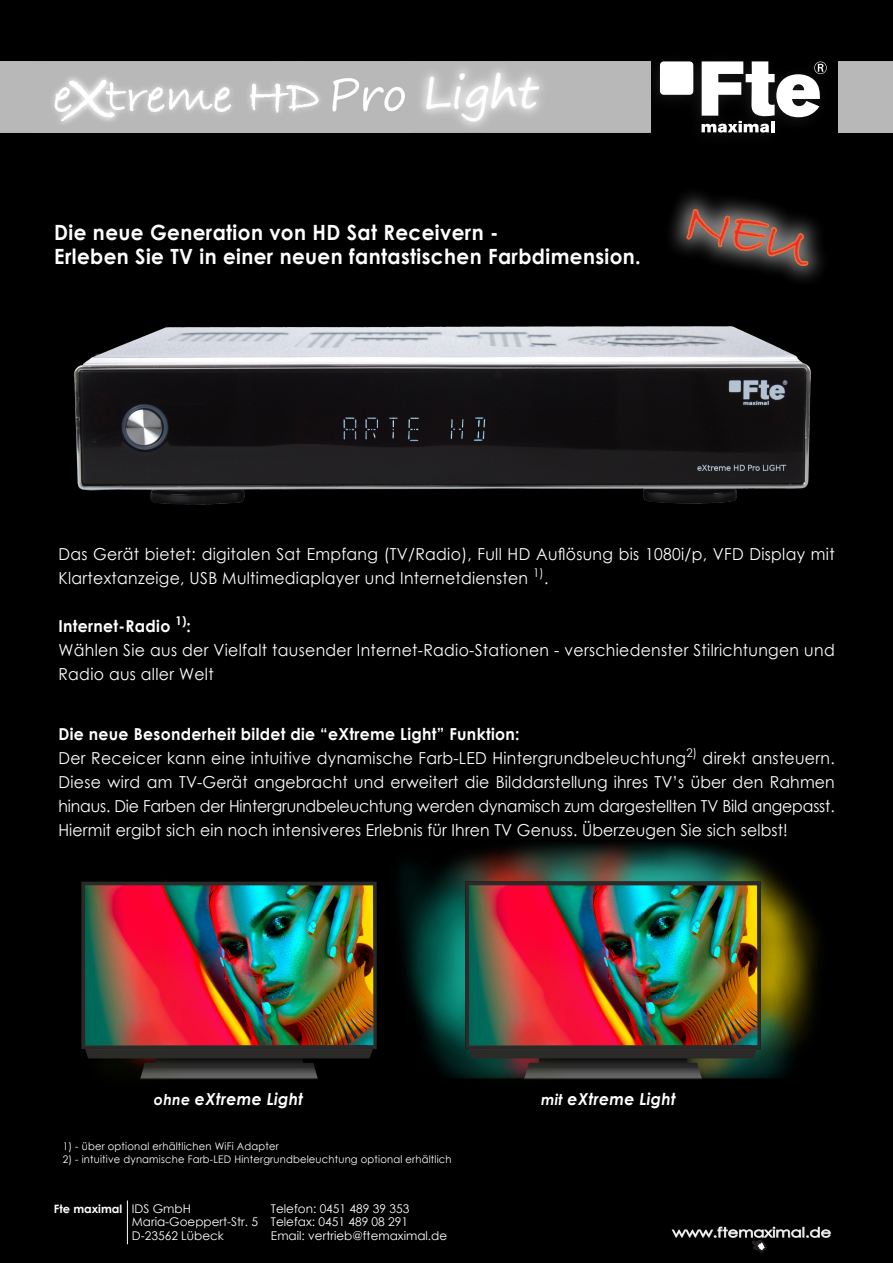
<style>
.page{position:relative;width:893px;height:1263px;background:#000}
.page>*{position:absolute;margin:0;border:0;box-sizing:border-box;transform-origin:0 0}
.t1{font:43.5px "Segoe Print";color:#fff}
.t2{font:700 21px/24px "Century Gothic";letter-spacing:.02em;color:#fff;scale:.95 1}
.t3{font:16.5px/24px "Century Gothic";letter-spacing:.02em;color:#fff;scale:.95 1}
.t4{font:700 16.5px "Century Gothic";letter-spacing:.02em;color:#fff;scale:.95 1}
.t5{font:italic 700 16.5px "Century Gothic";letter-spacing:.02em;color:#fff;scale:.95 1}
.t6{font:13.5px "Century Gothic";color:#fff;scale:1.2 1}
.t7{font:12px/13.5px "Century Gothic";color:#fff}
.t8{font:12px "Century Gothic";color:#fff;scale:.95 1}
.t9{font:700 12px "Century Gothic";color:#fff;scale:.95 1}
.t10{font:700 11.55px "Century Gothic";color:#fff}
.t11{font:10.5px "Century Gothic";letter-spacing:.02em;color:#fff;scale:.95 1}
.s1{font-size:15px}
</style>
<div class="page">
<svg style="left:672px;top:1226px;width:159px;height:26px"></svg>
<hr style="left:127px;top:1200px;width:1px;height:44px;background:#fff">
<img style="left:74px;top:326px;width:737px;height:179px">
<img style="left:81px;top:881px;width:296px;height:199px">
<img style="left:401px;top:843px;width:418px;height:237px">
<div style="left:660px;top:61px;width:33px;height:34px;background:#fff;border-radius:4px"></div>
<svg style="left:702px;top:61px;width:125px;height:72px"></svg>
<div style="left:838px;top:61px;width:55px;height:71px;background:#b9b8b8"></div>
<div style="left:0;top:61px;width:651px;height:71px;background:#b9b8b8"></div>
<img style="left:34px;top:61px;width:291px;height:71px">
<div style="left:411px;top:59px;width:141px;height:77px;background:#fff;opacity:.8"></div>
<div style="left:419px;top:65px;width:128px;height:64px;background:#fff;opacity:.6"></div>
<img style="left:325px;top:61px;width:87px;height:71px">
<svg style="left:671px;top:193px;width:151px;height:88px"></svg>
<h1 class="t1" style="left:423px;top:53px;width:117px">Light</h1>
<p class="t2" style="left:54px;top:219px;width:619px">Die neue Generation von HD Sat Receivern -<br>Erleben Sie TV in einer neuen fantastischen Farbdimension.</p>
<p class="t3" style="left:58px;top:542px;width:818px">Das Gerät bietet: digitalen Sat Empfang (TV/Radio), Full HD Auflösung bis 1080i/p, VFD Display mit<br>Klartextanzeige, USB Multimediaplayer und Internetdiensten</p>
<p class="t8" style="left:533px;top:564px;width:13px">1)</p>
<p class="t3" style="left:544px;top:566px;width:6px">.</p>
<p class="t4" style="left:58px;top:614px;width:119px">Internet-Radio</p>
<p class="t9" style="left:175px;top:611px;width:13px">1)</p>
<p class="t4" style="left:187px;top:614px;width:6px">:</p>
<p class="t3" style="left:58px;top:638px;width:819px">Wählen Sie aus der Vielfalt tausender Internet-Radio-Stationen - verschiedenster Stilrichtungen und<br>Radio aus aller Welt</p>
<p class="t4" style="left:58px;top:722px;width:487px">Die neue Besonderheit bildet die “eXtreme Light” Funktion:</p>
<p class="t3" style="left:58px;top:746px;width:662px">Der Receicer kann eine intuitive dynamische Farb-LED Hintergrundbeleuchtung</p>
<p class="t8" style="left:686px;top:744px;width:13px">2)</p>
<p class="t3" style="left:58px;top:746px;width:819px;text-align:justify;text-indent:644px">direkt ansteuern.<br>Diese wird am TV-Gerät angebracht und erweitert die Bilddarstellung ihres TV’s über den Rahmen hinaus. Die Farben der Hintergrundbeleuchtung werden dynamisch zum dargestellten TV Bild angepasst.<br>Hiermit ergibt sich ein noch intensiveres Erlebnis für Ihren TV Genuss. Überzeugen Sie sich selbst!</p>
<p class="t5" style="left:154px;top:1087px;width:159px"><span class="s1">ohne</span> eXtreme Light</p>
<p class="t5" style="left:541px;top:1087px;width:143px"><span class="s1">mit</span> eXtreme Light</p>
<p class="t11" style="left:63px;top:1139px;width:229px">1) - über optional erhältlichen WiFi Adapter</p>
<p class="t11" style="left:63px;top:1152px;width:411px">2) - intuitive dynamische Farb-LED Hintergrundbeleuchtung optional erhältlich</p>
<p class="t10" style="left:54px;top:1199px;width:70px">Fte maximal</p>
<p class="t7" style="left:271px;top:1201px;width:178px">Telefon: 0451 489 39 353<br>Telefax: 0451 489 08 291<br>Email: vertrieb@ftemaximal.de</p>
<p class="t7" style="left:132px;top:1201px;width:128px">IDS GmbH<br>Maria-Goeppert-Str. 5<br>D-23562 Lübeck</p>
<p class="t6" style="left:672px;top:1223px;width:134px">www.ftemaximal.de</p>
</div>
